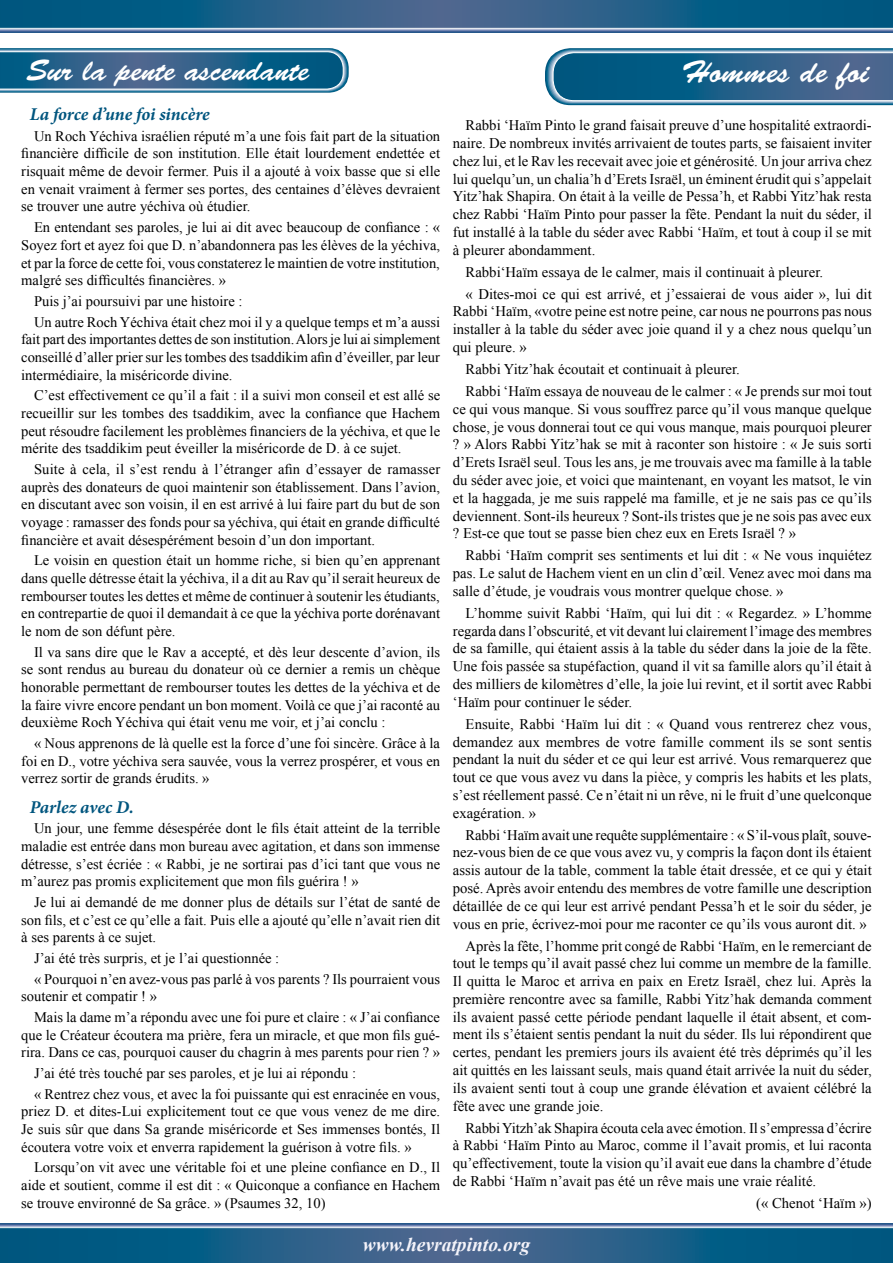
<style>
.page{position:relative;width:893px;height:1263px;background:#fff}
.page>*{position:absolute;margin:0;border:0;box-sizing:border-box;transform-origin:0 0}
.t1{font:31.5px "Brush Script Std";color:#fff}
.t2{font:30px "Brush Script Std";color:#fff}
.t3{font:italic 700 19.5px "Times New Roman";color:#f4f3fa}
.t4{font:italic 700 18px "Minion Pro";letter-spacing:-.005em;color:#00557e}
.t5{font:14.7px/17.7px "Times New Roman";color:#000;text-align:justify}
.t6{font:14.55px/17.7px "Times New Roman";color:#000;text-align:justify}
</style>
<div class="page">
<svg style="left:0;top:0;width:893px;height:33px;background:#2b668e"></svg>
<svg style="left:0;top:1223px;width:893px;height:40px;background:#29658d"></svg>
<svg style="left:0;top:48px;width:349px;height:45px;background:#367094"></svg>
<svg style="left:545px;top:48px;width:348px;height:57px;background:#356f94"></svg>
<h2 class="t2" style="left:27px;top:54px;width:284px">Sur la pente ascendante</h2>
<p class="t4" style="left:30px;top:102px;width:182px">La force d’une foi sincère</p>
<p class="t6" style="left:21px;top:127px;width:420px;text-indent:13px">Un Roch Yéchiva israélien réputé m’a une fois fait part de la situation financière difficile de son institution. Elle était lourdement endettée et risquait même de devoir fermer. Puis il a ajouté à voix basse que si elle en venait vraiment à fermer ses portes, des centaines d’élèves devraient se trouver une autre yéchiva où étudier.</p>
<p class="t6" style="left:21px;top:218px;width:420px;text-indent:13px">En entendant ses paroles, je lui ai dit avec beaucoup de confiance : « Soyez fort et ayez foi que D. n’abandonnera pas les élèves de la yéchiva, et par la force de cette foi, vous constaterez le maintien de votre institution, malgré ses difficultés financières. »</p>
<p class="t6" style="left:34px;top:290px;width:408px;line-height:20.7px">Puis j’ai poursuivi par une histoire :<br>Un autre Roch Yéchiva était chez moi il y a quelque temps et m’a aussi</p>
<p class="t6" style="left:21px;top:330px;width:420px">fait part des importantes dettes de son institution. Alors je lui ai simplement conseillé d’aller prier sur les tombes des tsaddikim afin d’éveiller, par leur intermédiaire, la miséricorde divine.</p>
<p class="t6" style="left:21px;top:386px;width:420px;text-indent:13px">C’est effectivement ce qu’il a fait : il a suivi mon conseil et est allé se recueillir sur les tombes des tsaddikim, avec la confiance que Hachem peut résoudre facilement les problèmes financiers de la yéchiva, et que le mérite des tsaddikim peut éveiller la miséricorde de D. à ce sujet.</p>
<p class="t6" style="left:21px;top:460px;width:420px;text-indent:13px">Suite à cela, il s’est rendu à l’étranger afin d’essayer de ramasser auprès des donateurs de quoi maintenir son établissement. Dans l’avion, en discutant avec son voisin, il en est arrivé à lui faire part du but de son voyage : ramasser des fonds pour sa yéchiva, qui était en grande difficulté financière et avait désespérément besoin d’un don important.</p>
<p class="t6" style="left:21px;top:551px;width:420px;text-indent:13px">Le voisin en question était un homme riche, si bien qu’en apprenant dans quelle détresse était la yéchiva, il a dit au Rav qu’il serait heureux de rembourser toutes les dettes et même de continuer à soutenir les étudiants, en contrepartie de quoi il demandait à ce que la yéchiva porte dorénavant le nom de son défunt père.</p>
<p class="t6" style="left:21px;top:643px;width:420px;text-indent:13px">Il va sans dire que le Rav a accepté, et dès leur descente d’avion, ils se sont rendus au bureau du donateur où ce dernier a remis un chèque honorable permettant de rembourser toutes les dettes de la yéchiva et de la faire vivre encore pendant un bon moment. Voilà ce que j’ai raconté au deuxième Roch Yéchiva qui était venu me voir, et j’ai conclu :</p>
<p class="t6" style="left:21px;top:734px;width:420px;text-indent:13px">« Nous apprenons de là quelle est la force d’une foi sincère. Grâce à la foi en D., votre yéchiva sera sauvée, vous la verrez prospérer, et vous en verrez sortir de grands érudits. »</p>
<p class="t4" style="left:30px;top:794px;width:106px">Parlez avec D.</p>
<p class="t6" style="left:21px;top:819px;width:420px;text-indent:13px">Un jour, une femme désespérée dont le fils était atteint de la terrible maladie est entrée dans mon bureau avec agitation, et dans son immense détresse, s’est écriée : « Rabbi, je ne sortirai pas d’ici tant que vous ne m’aurez pas promis explicitement que mon fils guérira ! »</p>
<p class="t6" style="left:21px;top:893px;width:420px;text-indent:13px">Je lui ai demandé de me donner plus de détails sur l’état de santé de son fils, et c’est ce qu’elle a fait. Puis elle a ajouté qu’elle n’avait rien dit à ses parents à ce sujet.</p>
<p class="t6" style="left:34px;top:947px;width:408px;line-height:20.7px">J’ai été très surpris, et je l’ai questionnée :<br>« Pourquoi n’en avez-vous pas parlé à vos parents ? Ils pourraient vous</p>
<p class="t6" style="left:34px;top:986px;width:408px;line-height:20.7px;text-indent:-13px">soutenir et compatir ! »<br>Mais la dame m’a répondu avec une foi pure et claire : « J’ai confiance</p>
<p class="t6" style="left:21px;top:1026px;width:420px">que le Créateur écoutera ma prière, fera un miracle, et que mon fils gué&shy;rira. Dans ce cas, pourquoi causer du chagrin à mes parents pour rien ? »</p>
<p class="t6" style="left:34px;top:1062px;width:408px;line-height:20.7px">J’ai été très touché par ses paroles, et je lui ai répondu :<br>« Rentrez chez vous, et avec la foi puissante qui est enracinée en vous,</p>
<p class="t6" style="left:21px;top:1102px;width:420px">priez D. et dites-Lui explicitement tout ce que vous venez de me dire.<br>Je suis sûr que dans Sa grande miséricorde et Ses immenses bontés, Il écoutera votre voix et enverra rapidement la guérison à votre fils. »</p>
<p class="t6" style="left:21px;top:1158px;width:420px;text-indent:13px">Lorsqu’on vit avec une véritable foi et une pleine confiance en D., Il aide et soutient, comme il est dit : « Quiconque a confiance en Hachem se trouve environné de Sa grâce. » (Psaumes 32, 10)</p>
<h1 class="t1" style="left:682px;top:55px;width:189px">Hommes de foi</h1>
<p class="t5" style="left:453px;top:116px;width:420px;text-indent:13px">Rabbi ‘Haïm Pinto le grand faisait preuve d’une hospitalité extraordi&shy;naire. De nombreux invités arrivaient de toutes parts, se faisaient inviter chez lui, et le Rav les recevait avec joie et générosité. Un jour arriva chez lui quelqu’un, un chalia’h d’Erets Israël, un éminent érudit qui s’appelait Yitz’hak Shapira. On était à la veille de Pessa’h, et Rabbi Yitz’hak resta chez Rabbi ‘Haïm Pinto pour passer la fête. Pendant la nuit du séder, il fut installé à la table du séder avec Rabbi ‘Haïm, et tout à coup il se mit à pleurer abondamment.</p>
<p class="t5" style="left:466px;top:260px;width:408px;line-height:22px">Rabbi‘Haïm essaya de le calmer, mais il continuait à pleurer.<br>« Dites-moi ce qui est arrivé, et j’essaierai de vous aider », lui dit</p>
<p class="t5" style="left:453px;top:302px;width:420px">Rabbi ‘Haïm, «votre peine est notre peine, car nous ne pourrons pas nous installer à la table du séder avec joie quand il y a chez nous quelqu’un qui pleure. »</p>
<p class="t5" style="left:466px;top:358px;width:408px;line-height:22px">Rabbi Yitz’hak écoutait et continuait à pleurer.<br>Rabbi ‘Haïm essaya de nouveau de le calmer : « Je prends sur moi tout</p>
<p class="t5" style="left:453px;top:400px;width:420px">ce qui vous manque. Si vous souffrez parce qu’il vous manque quelque chose, je vous donnerai tout ce qui vous manque, mais pourquoi pleurer ? » Alors Rabbi Yitz’hak se mit à raconter son histoire : « Je suis sorti d’Erets Israël seul. Tous les ans, je me trouvais avec ma famille à la table du séder avec joie, et voici que maintenant, en voyant les matsot, le vin et la haggada, je me suis rappelé ma famille, et je ne sais pas ce qu’ils deviennent. Sont-ils heureux ? Sont-ils tristes que je ne sois pas avec eux ? Est-ce que tout se passe bien chez eux en Erets Israël ? »</p>
<p class="t5" style="left:453px;top:546px;width:420px;text-indent:13px">Rabbi ‘Haïm comprit ses sentiments et lui dit : « Ne vous inquiétez pas. Le salut de Hachem vient en un clin d’œil. Venez avec moi dans ma salle d’étude, je voudrais vous montrer quelque chose. »</p>
<p class="t5" style="left:453px;top:604px;width:420px;text-indent:13px">L’homme suivit Rabbi ‘Haïm, qui lui dit : « Regardez. » L’homme regarda dans l’obscurité, et vit devant lui clairement l’image des membres de sa famille, qui étaient assis à la table du séder dans la joie de la fête.<br>Une fois passée sa stupéfaction, quand il vit sa famille alors qu’il était à des milliers de kilomètres d’elle, la joie lui revint, et il sortit avec Rabbi ‘Haïm pour continuer le séder.</p>
<p class="t5" style="left:453px;top:715px;width:421px;text-indent:13px">Ensuite, Rabbi ‘Haïm lui dit : « Quand vous rentrerez chez vous, demandez aux membres de votre famille comment ils se sont sentis pendant la nuit du séder et ce qui leur est arrivé. Vous remarquerez que tout ce que vous avez vu dans la pièce, y compris les habits et les plats, s’est réellement passé. Ce n’était ni un rêve, ni le fruit d’une quelconque exagération. »</p>
<p class="t5" style="left:453px;top:826px;width:420px;text-indent:13px">Rabbi ‘Haïm avait une requête supplémentaire : « S’il-vous plaît, souve&shy;nez-vous bien de ce que vous avez vu, y compris la façon dont ils étaient assis autour de la table, comment la table était dressée, et ce qui y était posé. Après avoir entendu des membres de votre famille une description détaillée de ce qui leur est arrivé pendant Pessa’h et le soir du séder, je vous en prie, écrivez-moi pour me raconter ce qu’ils vous auront dit. »</p>
<p class="t5" style="left:453px;top:936px;width:420px;text-indent:13px">Après la fête, l’homme prit congé de Rabbi ‘Haïm, en le remerciant de tout le temps qu’il avait passé chez lui comme un membre de la famille.<br>Il quitta le Maroc et arriva en paix en Eretz Israël, chez lui. Après la première rencontre avec sa famille, Rabbi Yitz’hak demanda comment ils avaient passé cette période pendant laquelle il était absent, et com&shy;ment ils s’étaient sentis pendant la nuit du séder. Ils lui répondirent que certes, pendant les premiers jours ils avaient été très déprimés qu’il les ait quittés en les laissant seuls, mais quand était arrivée la nuit du séder, ils avaient senti tout à coup une grande élévation et avaient célébré la fête avec une grande joie.</p>
<p class="t5" style="left:453px;top:1118px;width:420px;text-indent:13px">Rabbi Yitzh’ak Shapira écouta cela avec émotion. Il s’empressa d’écrire à Rabbi ‘Haïm Pinto au Maroc, comme il l’avait promis, et lui raconta qu’effectivement, toute la vision qu’il avait eue dans la chambre d’étude de Rabbi ‘Haïm n’avait pas été un rêve mais une vraie réalité.</p>
<p class="t5" style="left:756px;top:1194px;width:117px">(« Chenot ‘Haïm »)</p>
<h3 class="t3" style="left:363px;top:1231px;width:169px">www.hevratpinto.org</h3>
</div>
